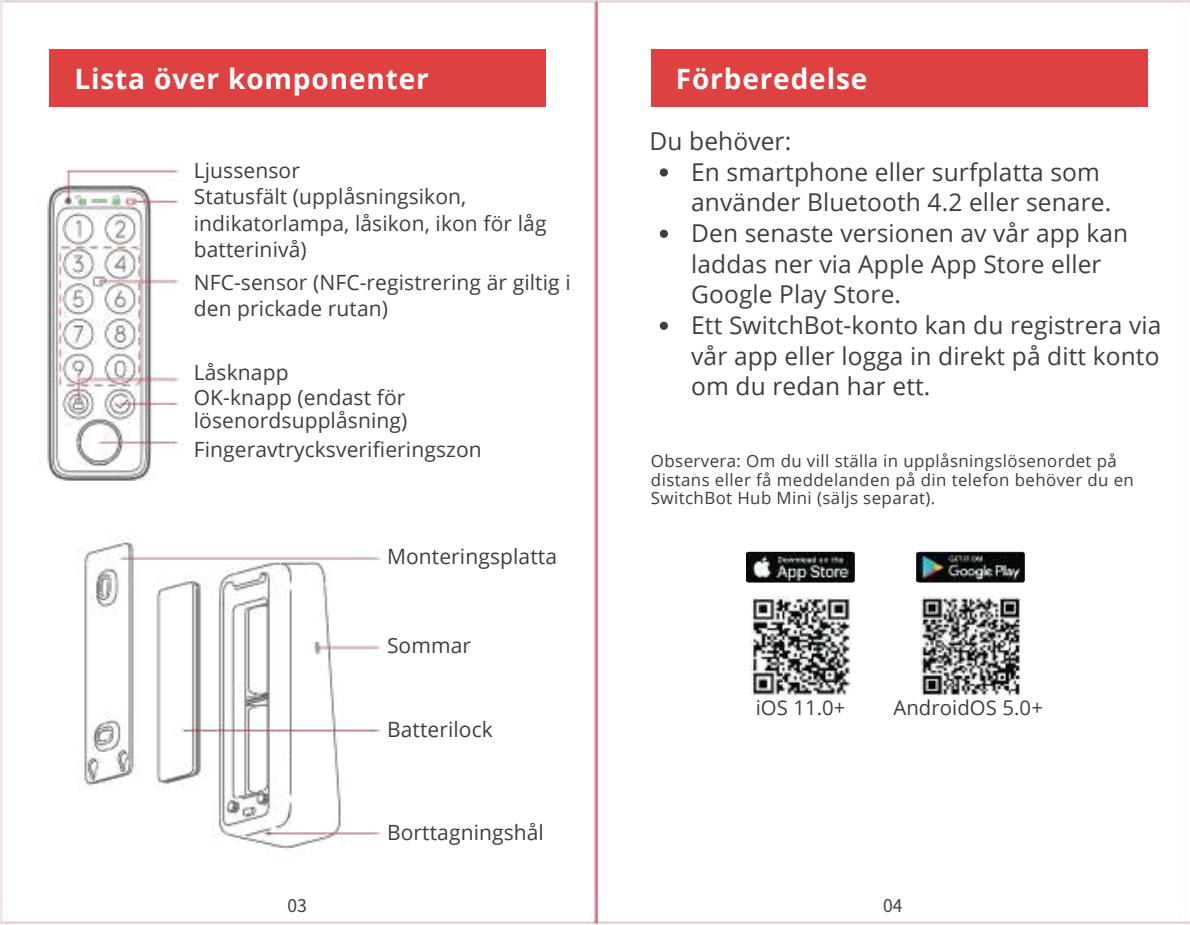
<style>
.page{position:relative;width:1190px;height:925px;background:#fff}
.page>*{position:absolute;margin:0;border:0;box-sizing:border-box;transform-origin:0 0}
.t1{font:700 28px "Open Sans";letter-spacing:.03em;color:#fff}
.t2{font:24.5px/30.4px "Open Sans";letter-spacing:.005em;color:#3f3e3f}
.t3{font:21px/26.2px "Open Sans";letter-spacing:.005em;color:#3f3e3f}
.t4{font:20.3px "Open Sans";letter-spacing:.005em;color:#3f3e3f}
.t5{font:17.5px "Noto Sans JP";color:#3f3e3f}
.t6{font:16.8px/18.2px "Open Sans";letter-spacing:.025em;color:#3e3b3c}
</style>
<div class="page">
<img style="left:0;top:0;width:1189px;height:924px">
<svg style="left:659px;top:168px;width:8px;height:8px"></svg>
<svg style="left:659px;top:229px;width:8px;height:9px"></svg>
<svg style="left:659px;top:321px;width:8px;height:9px"></svg>
<h1 class="t1" style="left:74px;top:59px;width:356px">Lista över komponenter</h1>
<h1 class="t1" style="left:675px;top:59px;width:193px">Förberedelse</h1>
<p class="t3" style="left:194px;top:156px;width:108px">Ljussensor</p>
<p class="t3" style="left:194px;top:183px;width:354px">Statusfält (upplåsningsikon, indikatorlampa, låsikon, ikon för låg batterinivå)</p>
<p class="t3" style="left:194px;top:268px;width:378px">NFC-sensor (NFC-registrering är giltig i den prickade rutan)</p>
<p class="t3" style="left:194px;top:359px;width:96px">Låsknapp</p>
<p class="t3" style="left:194px;top:384px;width:215px;line-height:23.8px">OK-knapp (endast för lösenordsupplåsning)</p>
<p class="t3" style="left:194px;top:435px;width:289px">Fingeravtrycksverifieringszon</p>
<p class="t3" style="left:387px;top:543px;width:171px">Monteringsplatta</p>
<p class="t3" style="left:387px;top:631px;width:86px">Sommar</p>
<p class="t3" style="left:387px;top:715px;width:107px">Batterilock</p>
<p class="t3" style="left:387px;top:818px;width:158px">Borttagningshål</p>
<p class="t2" style="left:691px;top:125px;width:471px;text-indent:-42px">Du behöver:<br>En smartphone eller surfplatta som använder Bluetooth 4.2 eller senare.<br>Den senaste versionen av vår app kan laddas ner via Apple App Store eller<br>Google Play Store.<br>Ett SwitchBot-konto kan du registrera via vår app eller logga in direkt på ditt konto om du redan har ett.</p>
<p class="t6" style="left:650px;top:451px;width:484px">Observera: Om du vill ställa in upplåsningslösenordet på distans eller få meddelanden på din telefon behöver du en<br>SwitchBot Hub Mini (säljs separat).</p>
<p class="t4" style="left:755px;top:692px;width:91px">iOS 11.0+</p>
<p class="t4" style="left:893px;top:692px;width:151px">AndroidOS 5.0+</p>
<p class="t5" style="left:287px;top:891px;width:21px">03</p>
<p class="t5" style="left:882px;top:891px;width:21px">04</p>
</div>
